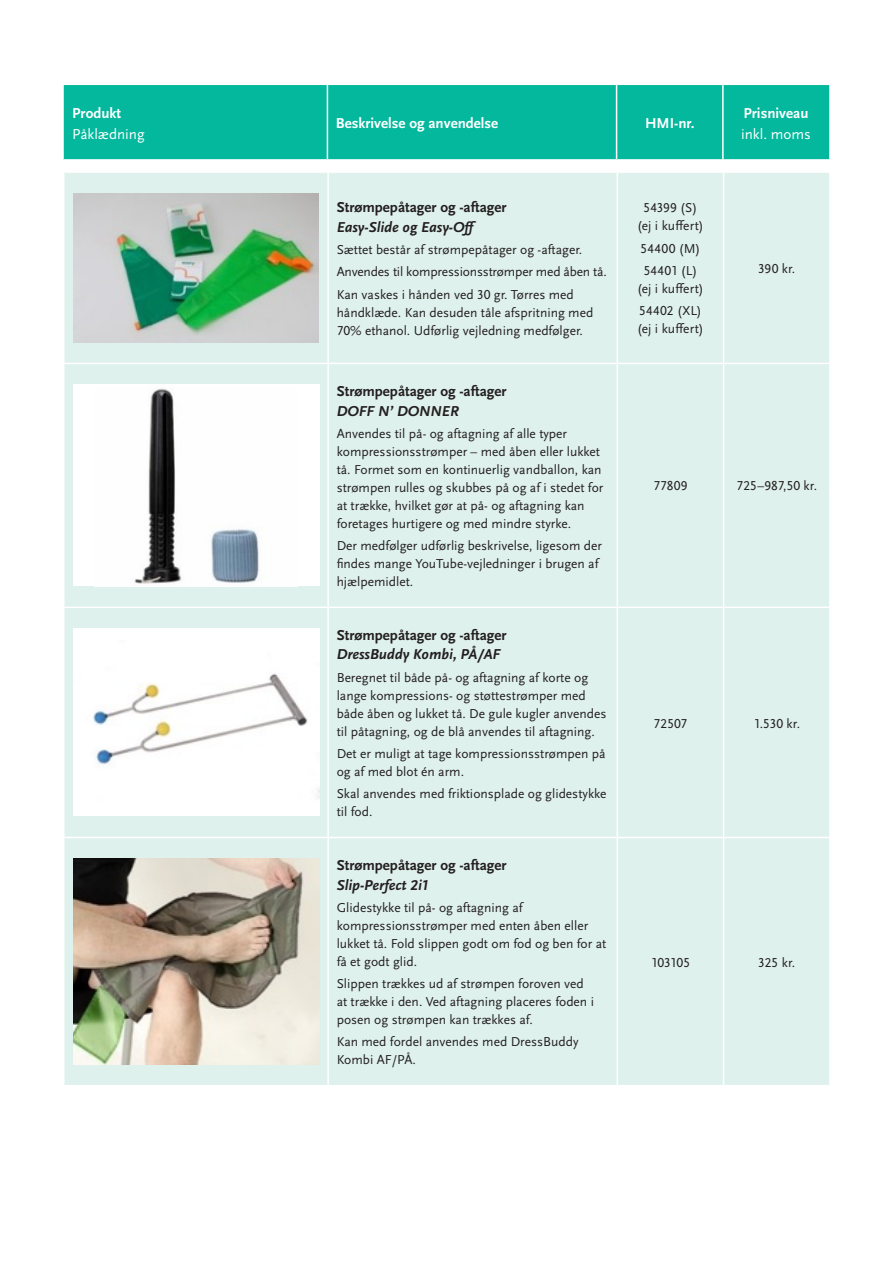
<style>
.page{position:relative;width:893px;height:1263px;background:#fff}
.page>*{position:absolute;margin:0;border:0;box-sizing:border-box;transform-origin:0 0}
.Mellemrubrik___H3{font:700 15px "Scala Sans OT";color:#231f20}
.Undertitel{font:italic 700 15px "Scala Sans OT";color:#231f20}
.t1{font:700 15px/21px "Scala Sans OT";color:#fff}
.t2{font:15px "Scala Sans OT";color:#fff}
.Brødtekst___P{font:13.5px/18px "Scala Sans OT";color:#231f20}
.s1{font-weight:400}
</style>
<div class="page">
<div style="left:64px;top:85px;width:765px;height:74px;background:#03b89d"></div>
<hr style="left:327px;top:85px;width:1px;height:74px;background:#fff">
<hr style="left:616px;top:85px;width:1px;height:74px;background:#fff">
<hr style="left:722px;top:85px;width:2px;height:74px;background:#fff">
<div style="left:65px;top:173px;width:764px;height:912px;background:#dff1ec"></div>
<hr style="left:65px;top:363px;width:263px;height:1px;background:#fff">
<hr style="left:65px;top:607px;width:263px;height:1px;background:#fff">
<hr style="left:65px;top:837px;width:263px;height:1px;background:#fff">
<hr style="left:327px;top:173px;width:2px;height:190px;background:#fff">
<hr style="left:617px;top:173px;width:1px;height:190px;background:#fff">
<hr style="left:723px;top:173px;width:1px;height:190px;background:#fff">
<hr style="left:328px;top:363px;width:289px;height:1px;background:#fff">
<hr style="left:327px;top:364px;width:2px;height:243px;background:#fff">
<hr style="left:617px;top:363px;width:107px;height:1px;background:#fff">
<hr style="left:617px;top:364px;width:1px;height:243px;background:#fff">
<hr style="left:724px;top:363px;width:107px;height:1px;background:#fff">
<hr style="left:723px;top:364px;width:1px;height:243px;background:#fff">
<hr style="left:328px;top:607px;width:289px;height:1px;background:#fff">
<hr style="left:327px;top:608px;width:2px;height:229px;background:#fff">
<hr style="left:617px;top:607px;width:107px;height:1px;background:#fff">
<hr style="left:617px;top:608px;width:1px;height:229px;background:#fff">
<hr style="left:724px;top:607px;width:107px;height:1px;background:#fff">
<hr style="left:723px;top:608px;width:1px;height:229px;background:#fff">
<hr style="left:328px;top:837px;width:289px;height:1px;background:#fff">
<hr style="left:327px;top:838px;width:2px;height:247px;background:#fff">
<hr style="left:617px;top:837px;width:107px;height:1px;background:#fff">
<hr style="left:617px;top:838px;width:1px;height:247px;background:#fff">
<hr style="left:724px;top:837px;width:107px;height:1px;background:#fff">
<hr style="left:723px;top:838px;width:1px;height:247px;background:#fff">
<img style="left:74px;top:193px;width:245px;height:149px">
<div style="left:73px;top:385px;width:247px;height:201px;background:#fff"></div>
<img style="left:134px;top:388px;width:125px;height:196px">
<div style="left:73px;top:629px;width:247px;height:187px;background:#fff"></div>
<img style="left:93px;top:673px;width:227px;height:125px">
<img style="left:73px;top:859px;width:247px;height:205px">
<p class="t1" style="left:72px;top:102px;width:50px">Produkt</p>
<p class="t2" style="left:72px;top:126px;width:74px">Påklædning</p>
<p class="t1" style="left:336px;top:113px;width:164px">Beskrivelse og anvendelse</p>
<p class="t1" style="left:645px;top:113px;width:51px">HMI-nr.</p>
<p class="t1" style="left:741px;top:102px;width:71px">Prisniveau <span class="s1">inkl. moms</span></p>
<p class="Mellemrubrik___H3" style="left:337px;top:199px;width:171px">Strømpepåtager og -aftager</p>
<p class="Undertitel" style="left:337px;top:218px;width:144px">Easy-Slide og Easy-Off</p>
<p class="Brødtekst___P" style="left:337px;top:241px;width:247px">Sættet består af strømpepåtager og -aftager.</p>
<p class="Brødtekst___P" style="left:337px;top:263px;width:272px">Anvendes til kompressionsstrømper med åben tå.</p>
<p class="Brødtekst___P" style="left:337px;top:285px;width:258px">Kan vaskes i hånden ved 30 gr. Tørres med håndklæde. Kan desuden tåle afspritning med<br>70% ethanol. Udførlig vejledning medfølger.</p>
<p class="Mellemrubrik___H3" style="left:337px;top:383px;width:171px">Strømpepåtager og -aftager</p>
<p class="Undertitel" style="left:337px;top:402px;width:124px">DOFF N’ DONNER</p>
<p class="Brødtekst___P" style="left:337px;top:425px;width:268px">Anvendes til på- og aftagning af alle typer kompressionsstrømper – med åben eller lukket tå. Formet som en kontinuerlig vandballon, kan strømpen rulles og skubbes på og af i stedet for at trække, hvilket gør at på- og aftagning kan foretages hurtigere og med mindre styrke.</p>
<p class="Brødtekst___P" style="left:337px;top:537px;width:267px">Der medfølger udførlig beskrivelse, ligesom der findes mange YouTube-vejledninger i brugen af hjælpemidlet.</p>
<p class="Mellemrubrik___H3" style="left:337px;top:627px;width:171px">Strømpepåtager og -aftager</p>
<p class="Undertitel" style="left:337px;top:646px;width:165px">DressBuddy Kombi, PÅ/AF</p>
<p class="Brødtekst___P" style="left:337px;top:668px;width:271px">Beregnet til både på- og aftagning af korte og lange kompressions- og støttestrømper med både åben og lukket tå. De gule kugler anvendes til påtagning, og de blå anvendes til aftagning.</p>
<p class="Brødtekst___P" style="left:337px;top:745px;width:271px">Det er muligt at tage kompressionsstrømpen på og af med blot én arm.</p>
<p class="Brødtekst___P" style="left:337px;top:785px;width:271px">Skal anvendes med friktionsplade og glidestykke til fod.</p>
<p class="Mellemrubrik___H3" style="left:337px;top:857px;width:171px">Strømpepåtager og -aftager</p>
<p class="Undertitel" style="left:337px;top:876px;width:94px">Slip-Perfect 2i1</p>
<p class="Brødtekst___P" style="left:337px;top:899px;width:271px">Glidestykke til på- og aftagning af kompressionsstrømper med enten åben eller lukket tå. Fold slippen godt om fod og ben for at få et godt glid.</p>
<p class="Brødtekst___P" style="left:337px;top:975px;width:259px">Slippen trækkes ud af strømpen foroven ved at trække i den. Ved aftagning placeres foden i posen og strømpen kan trækkes af.</p>
<p class="Brødtekst___P" style="left:337px;top:1033px;width:243px">Kan med fordel anvendes med DressBuddy<br>Kombi AF/PÅ.</p>
<p class="Brødtekst___P" style="left:637px;top:199px;width:68px;text-align:center">54399 (S) (ej i kuffert)</p>
<p class="Brødtekst___P" style="left:640px;top:240px;width:61px">54400 (M)</p>
<p class="Brødtekst___P" style="left:637px;top:262px;width:68px;text-align:center">54401 (L) (ej i kuffert)</p>
<p class="Brødtekst___P" style="left:637px;top:302px;width:68px">54402 (XL) (ej i kuffert)</p>
<p class="Brødtekst___P" style="left:758px;top:260px;width:39px">390 kr.</p>
<p class="Brødtekst___P" style="left:653px;top:477px;width:36px">77809</p>
<p class="Brødtekst___P" style="left:736px;top:477px;width:82px">725–987,50 kr.</p>
<p class="Brødtekst___P" style="left:654px;top:714px;width:35px">72507</p>
<p class="Brødtekst___P" style="left:753px;top:714px;width:48px">1.530 kr.</p>
<p class="Brødtekst___P" style="left:651px;top:953px;width:41px">103105</p>
<p class="Brødtekst___P" style="left:758px;top:953px;width:39px">325 kr.</p>
</div>
